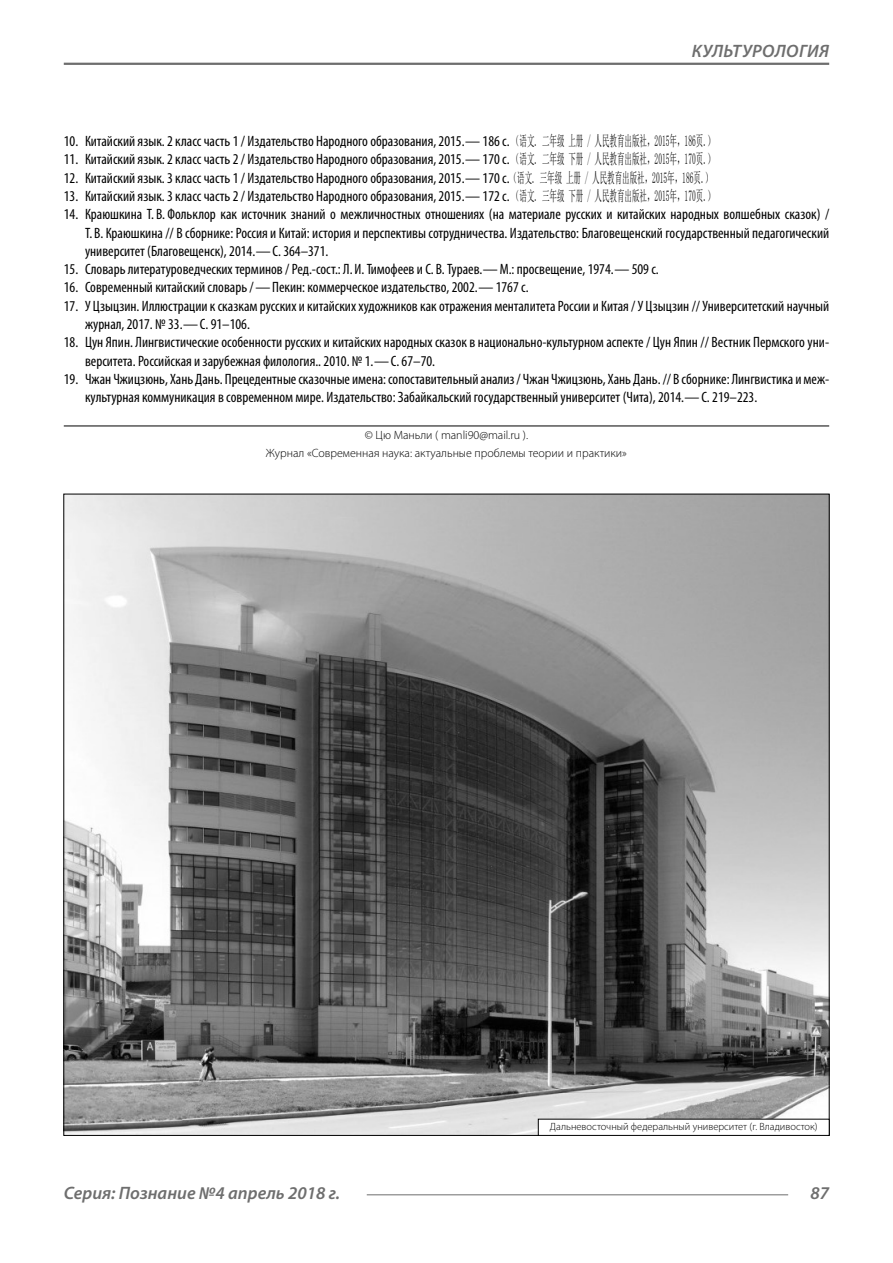
<style>
.page{position:relative;width:893px;height:1263px;background:#fff}
.page>*{position:absolute;margin:0;border:0;box-sizing:border-box;transform-origin:0 0}
.t1{font:italic 600 18px "Myriad Pro";color:#6e6e6e}
.t2{font:condensed 15px/18.3px "Myriad Pro";color:#000}
.Copy{font:300 12px/18.3px "Myriad Pro";color:#000;text-align:center}
.Author-doc{font:300 10.5px "Myriad Pro";color:#000}
.s1{font-family:"Sim Sun";font-stretch:normal}
</style>
<div class="page">
<hr style="left:64px;top:63px;width:765px;height:2px;background:#6e6e6e">
<hr style="left:367px;top:1194px;width:421px;height:1px;background:#6e6e6e">
<hr style="left:64px;top:426px;width:765px;height:1px;background:#000">
<img style="left:65px;top:496px;width:763px;height:638px">
<div style="left:538px;top:1119px;width:291px;height:16px;background:#fff"></div>
<div style="left:538px;top:1119px;width:292px;height:17px;border:1px solid #000"></div>
<p class="t1" style="left:692px;top:39px;width:73px">Культурологи</p>
<p class="t1" style="left:819px;top:39px;width:11px">я</p>
<p class="t2" style="left:64px;top:132px;width:652px">10. Китайский язык. 2 класс часть 1 / Издательство Народного образования, 2015.— 186 с. <span class="s1">（语文. 二年级 上册 / 人民教育出版社，2015年，186页.）</span></p>
<p class="t2" style="left:64px;top:150px;width:652px">11. Китайский язык. 2 класс часть 2 / Издательство Народного образования, 2015.— 170 с. <span class="s1">（语文. 二年级 下册 / 人民教育出版社，2015年，170页.）</span></p>
<p class="t2" style="left:64px;top:168px;width:650px">12. Китайский язык. 3 класс часть 1 / Издательство Народного образования, 2015.— 170 с.<span class="s1">（语文. 三年级 上册 / 人民教育出版社，2015年，186页.）</span></p>
<p class="t2" style="left:64px;top:187px;width:652px">13. Китайский язык. 3 класс часть 2 / Издательство Народного образования, 2015.— 172 с. <span class="s1">（语文. 三年级 下册 / 人民教育出版社，2015年，170页.）</span></p>
<p class="t2" style="left:85px;top:205px;width:746px;text-align:justify;text-indent:-21px">14. Краюшкина Т. В. Фольклор как источник знаний о межличностных отношениях (на материале русских и китайских народных волшебных сказок) / Т. В. Краюшкина // В сборнике: Россия и Китай: история и перспективы сотрудничества. Издательство: Благовещенский государственный педагогический университет (Благовещенск), 2014.—С. 364–371.</p>
<p class="t2" style="left:64px;top:260px;width:597px">15. Словарь литературоведческих терминов / Ред.-сост.: Л. И. Тимофеев и С. В. Тураев.—М.: просвещение, 1974.— 509 с.</p>
<p class="t2" style="left:64px;top:278px;width:466px">16. Современный китайский словарь /—Пекин: коммерческое издательство, 2002.— 1767 с.</p>
<p class="t2" style="left:85px;top:296px;width:746px;text-indent:-21px">17. У Цзыцзин. Иллюстрации к сказкам русских и китайских художников как отражения менталитета России и Китая / У Цзыцзин // Университетский научный журнал, 2017. № 33.—С. 91–106.</p>
<p class="t2" style="left:85px;top:333px;width:746px;text-indent:-21px">18. Цун Япин. Лингвистические особенности русских и китайских народных сказок в национально-культурном аспекте / Цун Япин // Вестник Пермского уни&shy;верситета. Российская и зарубежная филология.. 2010. № 1.—С. 67–70.</p>
<p class="t2" style="left:85px;top:370px;width:746px;text-indent:-21px">19. Чжан Чжицзюнь, Хань Дань. Прецедентные сказочные имена: сопоставительный анализ / Чжан Чжицзюнь, Хань Дань. // В сборнике: Лингвистика и меж&shy;культурная коммуникация в современном мире. Издательство: Забайкальский государственный университет (Чита), 2014.—С. 219–223.</p>
<p class="Copy" style="left:266px;top:426px;width:363px">© Цю Маньли ( manli90@mail.ru ).<br>Журнал «Современная наука: актуальные проблемы теории и практики»</p>
<p class="Author-doc" style="left:550px;top:1120px;width:269px">Дальневосточный федеральный университет (г. Владивосток)</p>
<p class="t1" style="left:64px;top:1182px;width:278px">Серия: Познание №4 апрель 2018 г.</p>
<p class="t1" style="left:810px;top:1182px;width:20px">87</p>
</div>
